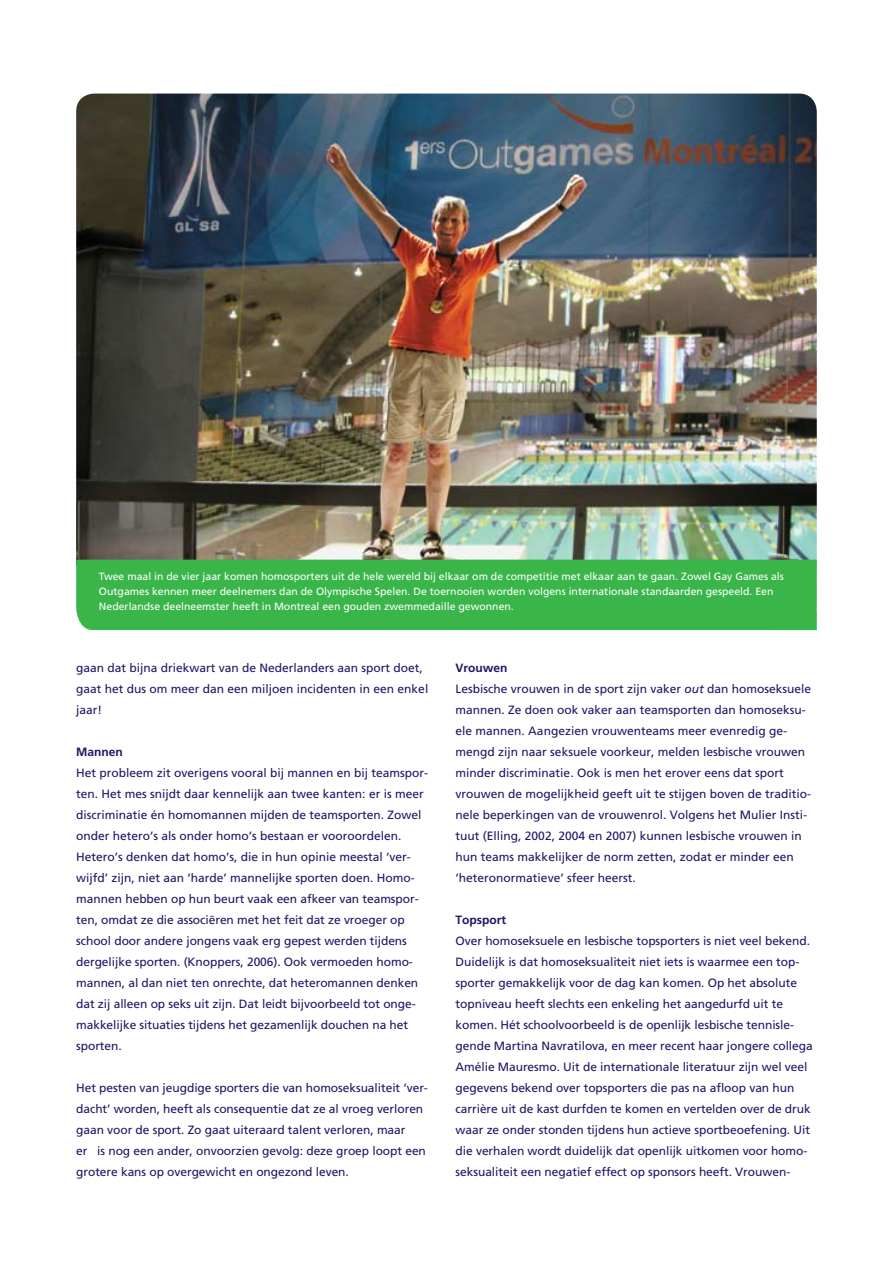
<style>
.page{position:relative;width:893px;height:1263px;background:#fff}
.page>*{position:absolute;margin:0;border:0;box-sizing:border-box;transform-origin:0 0}
.t1{font:12px/21px "Frutiger";letter-spacing:-.005em;color:#251364}
.t2{font:700 12px "Frutiger";color:#251364}
.t3{font:10.5px/15px "Frutiger";color:#fff}
.s1{font-weight:700}
.s2{font-style:italic}
</style>
<div class="page">
<img style="left:76px;top:94px;width:741px;height:466px">
<div style="left:76px;top:560px;width:741px;height:70px;background:#39b54a"></div>
<p class="t3" style="left:99px;top:568px;width:686px">Twee maal in de vier jaar komen homosporters uit de hele wereld bij elkaar om de competitie met elkaar aan te gaan. Zowel Gay Games als<br>Outgames kennen meer deelnemers dan de Olympische Spelen. De toernooien worden volgens internationale standaarden gespeeld. Een<br>Nederlandse deelneemster heeft in Montreal een gouden zwemmedaille gewonnen.</p>
<p class="t1" style="left:76px;top:657px;width:354px">gaan dat bijna driekwart van de Nederlanders aan sport doet, gaat het dus om meer dan een miljoen incidenten in een enkel jaar!</p>
<p class="t2" style="left:76px;top:745px;width:48px">Mannen</p>
<p class="t1" style="left:76px;top:762px;width:354px">Het probleem zit overigens vooral bij mannen en bij teamspor&shy;ten. Het mes snijdt daar kennelijk aan twee kanten: er is meer discriminatie én homomannen mijden de teamsporten. Zowel onder hetero’s als onder homo’s bestaan er vooroordelen.<br>Hetero’s denken dat homo’s, die in hun opinie meestal ‘ver&shy;wijfd’ zijn, niet aan ‘harde’ mannelijke sporten doen. Homo&shy;mannen hebben op hun beurt vaak een afkeer van teamspor&shy;ten, omdat ze die associëren met het feit dat ze vroeger op school door andere jongens vaak erg gepest werden tijdens dergelijke sporten. (Knoppers, 2006). Ook vermoeden homo&shy;mannen, al dan niet ten onrechte, dat heteromannen denken dat zij alleen op seks uit zijn. Dat leidt bijvoorbeeld tot onge&shy;makkelijke situaties tijdens het gezamenlijk douchen na het sporten.</p>
<p class="t1" style="left:76px;top:1077px;width:353px">Het pesten van jeugdige sporters die van homoseksualiteit ‘ver&shy;dacht’ worden, heeft als consequentie dat ze al vroeg verloren gaan voor de sport. Zo gaat uiteraard talent verloren, maar<br>er is nog een ander, onvoorzien gevolg: deze groep loopt een grotere kans op overgewicht en ongezond leven.</p>
<p class="t1" style="left:456px;top:657px;width:357px"><span class="s1">Vrouwen<br></span>Lesbische vrouwen in de sport zijn vaker <span class="s2">out</span> dan homoseksuele mannen. Ze doen ook vaker aan teamsporten dan homoseksu&shy;ele mannen. Aangezien vrouwenteams meer evenredig ge&shy;mengd zijn naar seksuele voorkeur, melden lesbische vrouwen minder discriminatie. Ook is men het erover eens dat sport vrouwen de mogelijkheid geeft uit te stijgen boven de traditio&shy;nele beperkingen van de vrouwenrol. Volgens het Mulier Insti&shy;tuut (Elling, 2002, 2004 en 2007) kunnen lesbische vrouwen in hun teams makkelijker de norm zetten, zodat er minder een ‘heteronormatieve’ sfeer heerst.</p>
<p class="t2" style="left:456px;top:913px;width:52px">Topsport</p>
<p class="t1" style="left:456px;top:930px;width:359px">Over homoseksuele en lesbische topsporters is niet veel bekend.<br>Duidelijk is dat homoseksualiteit niet iets is waarmee een top&shy;sporter gemakkelijk voor de dag kan komen. Op het absolute topniveau heeft slechts een enkeling het aangedurfd uit te komen. Hét schoolvoorbeeld is de openlijk lesbische tennisle&shy;gende Martina Navratilova, en meer recent haar jongere collega Amélie Mauresmo. Uit de internationale literatuur zijn wel veel gegevens bekend over topsporters die pas na afloop van hun carrière uit de kast durfden te komen en vertelden over de druk waar ze onder stonden tijdens hun actieve sportbeoefening. Uit die verhalen wordt duidelijk dat openlijk uitkomen voor homo&shy;seksualiteit een negatief effect op sponsors heeft. Vrouwen-</p>
</div>
